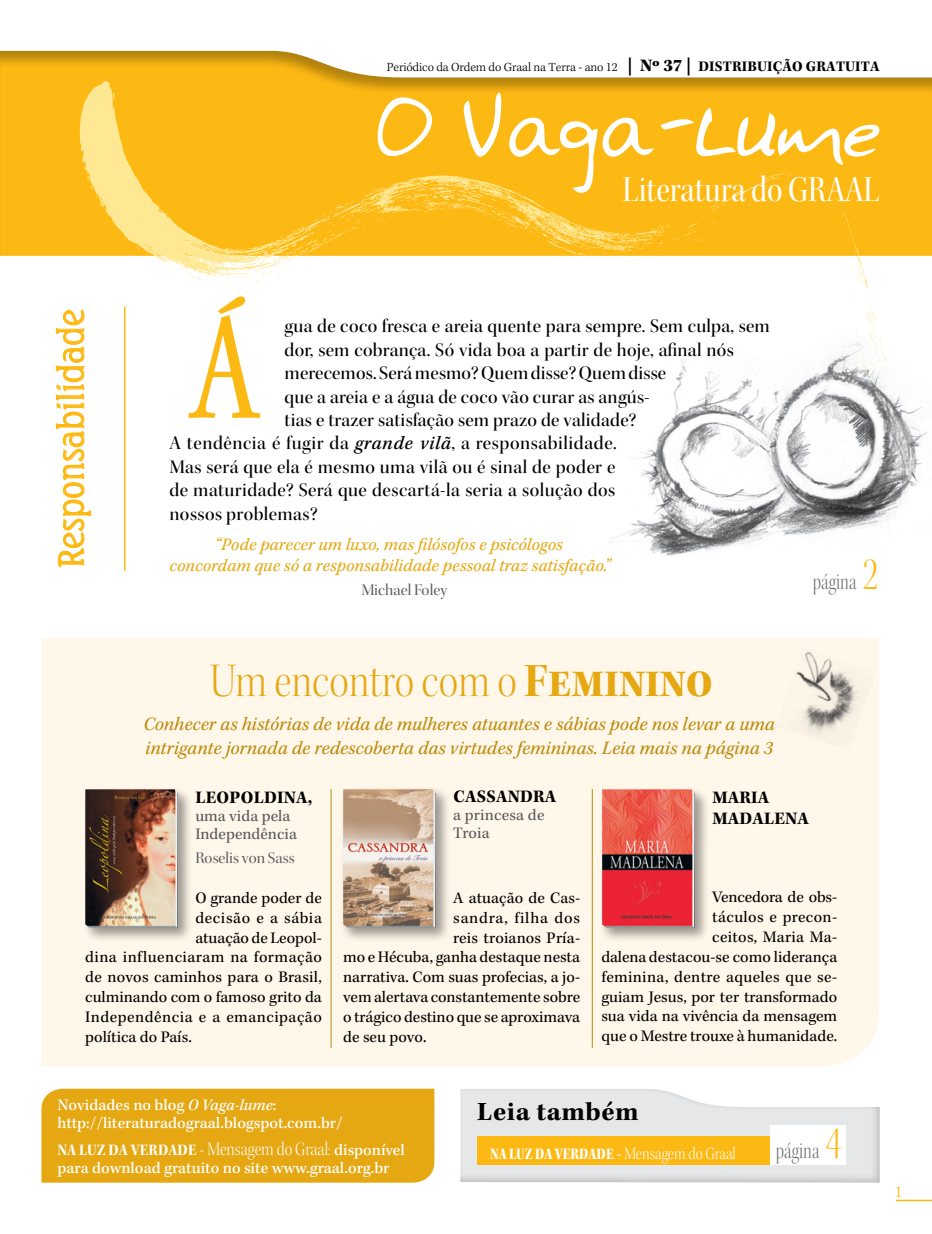
<style>
.page{position:relative;width:932px;height:1234px;background:#fff}
.page>*{position:absolute;margin:0;border:0;box-sizing:border-box;transform-origin:0 0}
.primeira_pagina{font:156px "Kepler Std Light Cn Disp";color:#fdb913}
.texto_12_capitular{font:82.5px "Hansons Hand";letter-spacing:.01em;color:#fff}
.TIT_KEPLER{font:49.5px "Kepler Std Light Scn Disp";color:#e5a812}
.texto_12{font:37.5px "Kepler Std Scn Disp";color:#fff}
.t1{font:300 34.5px "Seagull BT";color:#fdb913}
.TEXTO_11{font:700 27px "Kepler Std";letter-spacing:.02em;color:#000}
.t2{font:24px "Kepler Std Light Cn Disp";letter-spacing:.005em;color:#6d6e71}
.PRIMEIRA_PAGINA_KEPL{font:19.5px "Kepler Std Medium Disp";letter-spacing:.015em;color:#000}
.CITACAO_KEPLER_14{font:italic 19.5px/24px "Kepler Std";color:#bb8a0b}
.PRIMEIRA_PAGINA_KEPL-2{font:19.5px "Kepler Std Medium Disp";letter-spacing:.035em;color:#000}
.TEXTO_11-2{font:19.5px "Kepler Std Light Scn Disp";color:#fff}
.CITACAO_KEPLER_12{font:italic 18px/21.6px "Kepler Std";color:#e5a812;text-align:center}
.tit_livro{font:700 18px/21.6px "Kepler Std";letter-spacing:.01em;color:#000}
.CHAMADA{font:700 18px "Kepler Std";letter-spacing:.015em;color:#000}
.t3{font:16.8px "Kepler Std Black Cn Subh";color:#fff}
.TEXTO_11-3{font:16.5px/19.8px "Kepler Std";letter-spacing:.005em;color:#000;text-align:right}
.TEXTO_11-4{font:500 16.5px/18px "Kepler Std";color:#fff}
.CHAMADA-2{font:16.5px/18px "Kepler Std";letter-spacing:.005em;color:#58595b}
.TEXTO_11-5{font:16.5px "Kepler Std";letter-spacing:.025em;color:#000}
.AUTOR_11{font:16.5px "Kepler Std Disp";color:#58595b}
.TEXTO_11-6{font:16.5px "Kepler Std";letter-spacing:.03em;color:#000}
.TEXTO_11-7{font:16.5px "Kepler Std";letter-spacing:.05em;color:#000}
.TEXTO_11-8{font:16.5px "Kepler Std";letter-spacing:.035em;color:#000}
.t4{font:300 16.5px "Kepler Std";color:#fdb913}
.t5{font:300 12.75px "Kepler Std";letter-spacing:-.01em;color:#000}
.s1{font-weight:900;font-size:18px}
.s2{font-weight:700;font-size:15px}
.s3{font-family:"Kepler Std";font-weight:500;font-style:italic}
.s4{font-size:48px;color:#fdb913}
.s5{font-family:"Kepler Std Bold Scn Subh"}
.s6{font-style:italic}
.s7{font-family:"Kepler Std Bold Scn Subh";font-size:16.5px}
.s8{font-family:"Kepler Std Scn Subh";font-size:16.5px}
.s9{font-size:18px}
.s10{font-family:"Kepler Std";font-weight:500;font-size:16.5px}
.s11{font-family:"Kepler Std Light Scn Disp";font-size:18px}
</style>
<div class="page">
<img style="left:609px;top:368px;width:319px;height:188px">
<div style="left:41px;top:638px;width:837px;height:427px;background:#fff7ea"></div>
<div style="left:458px;top:1085px;width:422px;height:98px;background:#000;opacity:.2"></div>
<hr style="left:895px;top:1199px;width:36px;height:1px;background:#fdb913">
<div style="left:0;top:49px;width:931px;height:208px;background:#000;opacity:.3"></div>
<div style="left:769px;top:1125px;width:76px;height:39px;background:#fff"></div>
<div style="left:477px;top:1136px;width:292px;height:28px;background:#fdb913"></div>
<hr style="left:124px;top:306px;width:1px;height:264px;background:#fdb913">
<svg style="left:56px;top:309px;width:35px;height:258px"></svg>
<svg style="left:188px;top:381px;width:73px;height:37px"></svg>
<img style="left:775px;top:647px;width:100px;height:104px">
<svg style="left:80px;top:81px;width:808px;height:300px"></svg>
<div style="left:41px;top:1088px;width:393px;height:94px;background:#e5a812"></div>
<div style="left:340px;top:786px;width:111px;height:156px;background:#000;opacity:.4"></div>
<img style="left:343px;top:789px;width:93px;height:138px">
<div style="left:82px;top:786px;width:112px;height:156px;background:#000;opacity:.4"></div>
<img style="left:85px;top:789px;width:93px;height:138px">
<div style="left:599px;top:786px;width:111px;height:156px;background:#000;opacity:.4"></div>
<img style="left:602px;top:789px;width:93px;height:138px">
<hr style="left:331px;top:789px;width:1px;height:258px;background:#bb8a0b">
<hr style="left:592px;top:789px;width:1px;height:258px;background:#bb8a0b">
<p class="t5" style="left:387px;top:60px;width:494px">Periódico da Ordem do Graal na Terra - ano 12 <span class="s1">| Nº 37 |</span> <span class="s2">DISTRIBUIÇÃO GRATUITA</span></p>
<p class="texto_12_capitular" style="left:374px;top:69px;width:506px">O Vaga-Lume</p>
<p class="texto_12" style="left:622px;top:169px;width:258px">Literatura do GRAAL</p>
<p class="primeira_pagina" style="left:193px;top:285px;width:64px">Á</p>
<p class="t1" style="left:49px;top:568px;width:260px;rotate:-90deg">Responsabilidade</p>
<p class="PRIMEIRA_PAGINA_KEPL" style="left:284px;top:315px;width:486px">gua de coco fresca e areia quente para sempre. Sem culpa, sem</p>
<p class="PRIMEIRA_PAGINA_KEPL" style="left:284px;top:338px;width:450px">dor, sem cobrança. Só vida boa a partir de hoje, afinal nós</p>
<p class="PRIMEIRA_PAGINA_KEPL" style="left:284px;top:362px;width:383px">merecemos. Será mesmo? Quem disse? Quem disse</p>
<p class="PRIMEIRA_PAGINA_KEPL" style="left:284px;top:385px;width:366px">que a areia e a água de coco vão curar as angús-</p>
<p class="PRIMEIRA_PAGINA_KEPL" style="left:284px;top:409px;width:353px">tias e trazer satisfação sem prazo de validade?</p>
<p class="PRIMEIRA_PAGINA_KEPL-2" style="left:169px;top:432px;width:449px">A tendência é fugir da <span class="s3">grande vilã</span>, a responsabilidade.</p>
<p class="PRIMEIRA_PAGINA_KEPL" style="left:169px;top:455px;width:447px">Mas será que ela é mesmo uma vilã ou é sinal de poder e</p>
<p class="PRIMEIRA_PAGINA_KEPL" style="left:169px;top:479px;width:447px">de maturidade? Será que descartá-la seria a solução dos</p>
<p class="PRIMEIRA_PAGINA_KEPL" style="left:169px;top:502px;width:149px">nossos problemas?</p>
<p class="CITACAO_KEPLER_12" style="left:170px;top:534px;width:442px">“Pode parecer um luxo, mas filósofos e psicólogos<br>concordam que só a responsabilidade pessoal traz satisfação.”</p>
<p class="AUTOR_11" style="left:361px;top:581px;width:87px">Michael Foley</p>
<p class="t2" style="left:812px;top:569px;width:67px">página <span class="s4">2</span></p>
<p class="TIT_KEPLER" style="left:210px;top:653px;width:504px">Um encontro com o <span class="s5">Feminino</span></p>
<p class="CITACAO_KEPLER_14" style="left:143px;top:712px;width:633px">Conhecer as histórias de vida de mulheres atuantes e sábias pode nos levar a uma intrigante jornada de redescoberta das virtudes femininas. Leia mais na página 3</p>
<p class="tit_livro" style="left:453px;top:786px;width:104px">CASSANDRA</p>
<p class="CHAMADA-2" style="left:453px;top:806px;width:93px">a princesa de<br>Troia</p>
<p class="CHAMADA" style="left:195px;top:786px;width:118px">LEOPOLDINA,</p>
<p class="CHAMADA-2" style="left:195px;top:807px;width:103px">uma vida pela<br>Independência</p>
<p class="AUTOR_11" style="left:195px;top:848px;width:101px">Roselis von Sass</p>
<p class="tit_livro" style="left:712px;top:786px;width:98px">MARIA<br>MADALENA</p>
<p class="TEXTO_11-3" style="left:195px;top:888px;width:128px">O grande poder de</p>
<p class="TEXTO_11-8" style="left:195px;top:908px;width:128px">decisão e a sábia</p>
<p class="TEXTO_11-3" style="left:195px;top:927px;width:127px">atuação de Leopol-</p>
<p class="TEXTO_11-5" style="left:85px;top:947px;width:238px">dina influenciaram na formação</p>
<p class="TEXTO_11-3" style="left:85px;top:967px;width:238px">de novos caminhos para o Brasil,</p>
<p class="TEXTO_11-3" style="left:85px;top:987px;width:238px">culminando com o famoso grito da</p>
<p class="TEXTO_11-6" style="left:85px;top:1007px;width:238px">Independência e a emancipação</p>
<p class="TEXTO_11-3" style="left:85px;top:1026px;width:108px">política do País.</p>
<p class="TEXTO_11-3" style="left:453px;top:888px;width:128px">A atuação de Cas-</p>
<p class="TEXTO_11-7" style="left:453px;top:908px;width:128px">sandra, filha dos</p>
<p class="TEXTO_11-3" style="left:453px;top:927px;width:128px">reis troianos Pría-</p>
<p class="TEXTO_11-3" style="left:343px;top:947px;width:238px">mo e Hécuba, ganha destaque nesta</p>
<p class="TEXTO_11-3" style="left:343px;top:967px;width:238px">narrativa. Com suas profecias, a jo-</p>
<p class="TEXTO_11-3" style="left:343px;top:987px;width:238px">vem alertava constantemente sobre</p>
<p class="TEXTO_11-3" style="left:343px;top:1007px;width:238px">o trágico destino que se aproximava</p>
<p class="TEXTO_11-3" style="left:343px;top:1026px;width:85px">de seu povo.</p>
<p class="TEXTO_11-3" style="left:601px;top:887px;width:237px">Vencedora de obs-<br>táculos e precon-<br>ceitos, Maria Ma-<br>dalena destacou-se como liderança feminina, dentre aqueles que se&shy;guiam Jesus, por ter transformado sua vida na vivência da mensagem que o Mestre trouxe à humanidade.</p>
<p class="TEXTO_11-4" style="left:58px;top:1096px;width:287px">Novidades no blog <span class="s6">O Vaga-lume</span>: http://literaturadograal.blogspot.com.br/</p>
<p class="TEXTO_11-2" style="left:58px;top:1137px;width:348px"><span class="s7">NA LUZ DA VERDADE</span> <span class="s8">-</span> Mensagem do Graal<span class="s9">:</span> <span class="s10">disponível</span></p>
<p class="TEXTO_11-4" style="left:58px;top:1158px;width:333px">para download gratuito no site www.graal.org.br</p>
<p class="TEXTO_11" style="left:477px;top:1096px;width:163px">Leia também</p>
<p class="t3" style="left:490px;top:1144px;width:247px">NA LUZ DA VERDADE - <span class="s11">Mensagem do Graal</span></p>
<p class="t2" style="left:775px;top:1137px;width:67px">página <span class="s4">4</span></p>
<p class="t4" style="left:894px;top:1181px;width:9px">1</p>
</div>
